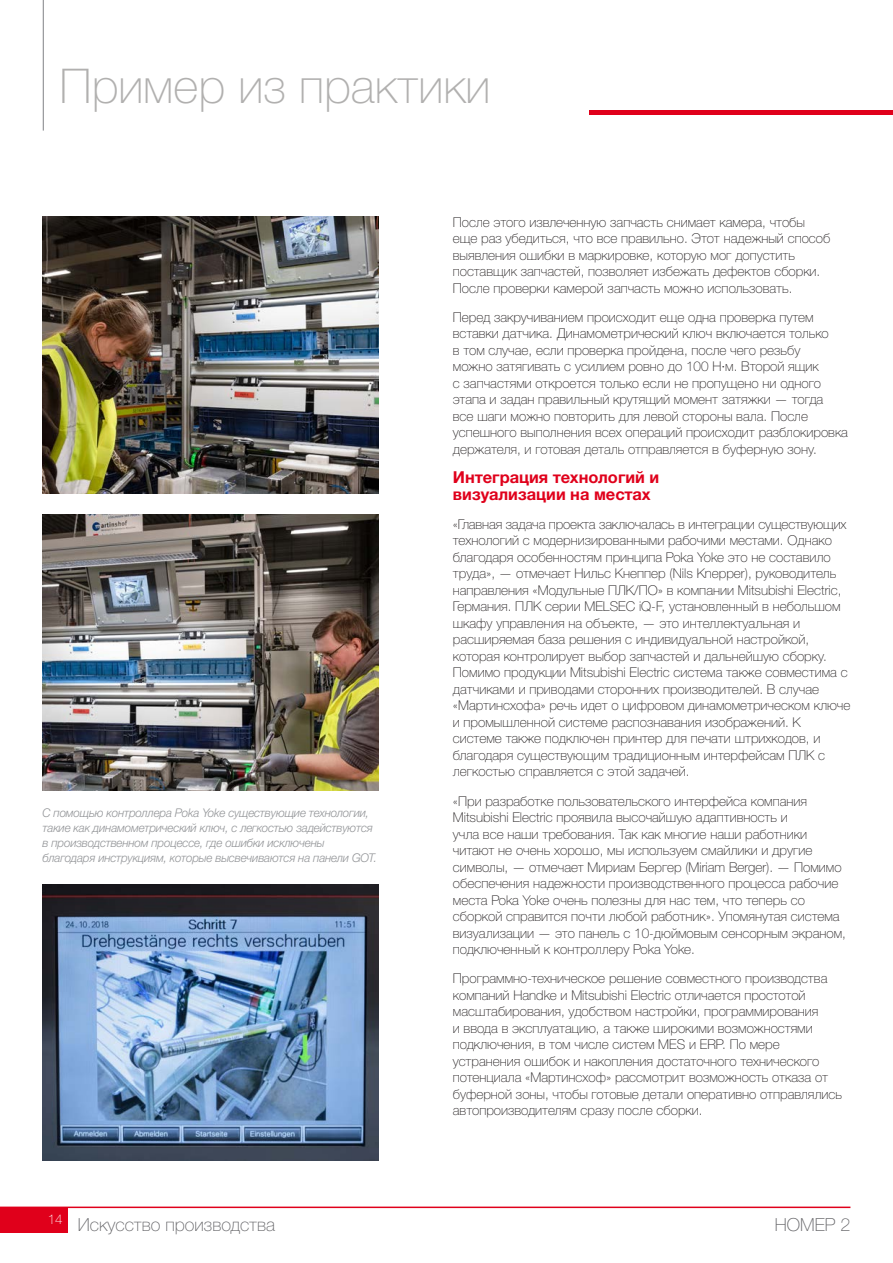
<style>
.page{position:relative;width:893px;height:1263px;background:#fff}
.page>*{position:absolute;margin:0;border:0;box-sizing:border-box;transform-origin:0 0}
.t1{font:100 48px "Helvetica Neue LTW1 G";color:#b1b0af}
.t2{font:100 18px "Helvetica Neue LTW1 G";color:#636366}
.t3{font:700 16.5px/16.5px "Helvetica Neue LTW1 G";color:#e0001b}
.t4{font:100 13.5px/16.5px "Helvetica Neue LTW1 G";color:#231f20}
.t5{font:italic 300 12px/15px "Helvetica Neue LTW1 G";letter-spacing:-.015em;color:#939598}
</style>
<div class="page">
<img style="left:43px;top:514px;width:335px;height:277px">
<img style="left:43px;top:217px;width:335px;height:276px">
<img style="left:43px;top:884px;width:335px;height:277px">
<div style="left:0;top:1207px;width:68px;height:25px;background:#e0001b"></div>
<hr style="left:43px;top:0;width:1px;height:131px;background:#808285">
<hr style="left:0;top:1206px;width:850px;height:2px;background:#e0001b">
<hr style="left:590px;top:110px;width:303px;height:4px;background:#e0001b">
<h1 class="t1" style="left:60px;top:58px;width:432px">Пример из практики</h1>
<p class="t5" style="left:43px;top:805px;width:336px">С помощью контроллера Poka Yoke существующие технологии, такие как динамометрический ключ, с легкостью задействуются в производственном процессе, где ошибки исключены благодаря инструкциям, которые высвечиваются на панели GOT.</p>
<p class="t4" style="left:453px;top:214px;width:379px">После этого извлеченную запчасть снимает камера, чтобы еще раз убедиться, что все правильно. Этот надежный способ выявления ошибки в маркировке, которую мог допустить поставщик запчастей, позволяет избежать дефектов сборки.<br>После проверки камерой запчасть можно использовать.</p>
<p class="t4" style="left:453px;top:309px;width:397px">Перед закручиванием происходит еще одна проверка путем вставки датчика. Динамометрический ключ включается только<br>в том случае, если проверка пройдена, после чего резьбу<br>можно затягивать с усилием ровно до 100 Н·м. Второй ящик<br>с запчастями откроется только если не пропущено ни одного этапа и задан правильный крутящий момент затяжки — тогда<br>все шаги можно повторить для левой стороны вала. После успешного выполнения всех операций происходит разблокировка держателя, и готовая деталь отправляется в буферную зону.</p>
<p class="t3" style="left:453px;top:469px;width:208px">Интеграция технологий и визуализации на местах</p>
<p class="t4" style="left:453px;top:516px;width:399px">«Главная задача проекта заключалась в интеграции существующих технологий с модернизированными рабочими местами. Однако благодаря особенностям принципа Poka Yoke это не составило труда», — отмечает Нильс Кнеппер (Nils Knepper), руководитель направления «Модульные ПЛК/ПО» в компании Mitsubishi Electric, Германия. ПЛК серии MELSEC iQ-F, установленный в небольшом шкафу управления на объекте, — это интеллектуальная и расширяемая база решения с индивидуальной настройкой, которая контролирует выбор запчастей и дальнейшую сборку.<br>Помимо продукции Mitsubishi Electric система также совместима с датчиками и приводами сторонних производителей. В случае «Мартинсхофа» речь идет о цифровом динамометрическом ключе и промышленной системе распознавания изображений. К системе также подключен принтер для печати штрихкодов, и благодаря существующим традиционным интерфейсам ПЛК с легкостью справляется с этой задачей.</p>
<p class="t4" style="left:453px;top:792px;width:395px">«При разработке пользовательского интерфейса компания Mitsubishi Electric проявила высочайшую адаптивность и<br>учла все наши требования. Так как многие наши работники читают не очень хорошо, мы используем смайлики и другие символы, — отмечает Мириам Бергер (Miriam Berger). — Помимо обеспечения надежности производственного процесса рабочие места Poka Yoke очень полезны для нас тем, что теперь со сборкой справится почти любой работник». Упомянутая система визуализации — это панель с 10-дюймовым сенсорным экраном, подключенный к контроллеру Poka Yoke.</p>
<p class="t4" style="left:453px;top:970px;width:391px">Программно-техническое решение совместного производства компаний Handke и Mitsubishi Electric отличается простотой масштабирования, удобством настройки, программирования<br>и ввода в эксплуатацию, а также широкими возможностями подключения, в том числе систем MES и ERP. По мере устранения ошибок и накопления достаточного технического потенциала «Мартинсхоф» рассмотрит возможность отказа от буферной зоны, чтобы готовые детали оперативно отправлялись автопроизводителям сразу после сборки.</p>
<h2 class="t2" style="left:48px;top:1214px;width:229px"><sup>14</sup> Искусство производства</h2>
<h2 class="t2" style="left:775px;top:1214px;width:77px">НОМЕР 2</h2>
</div>
